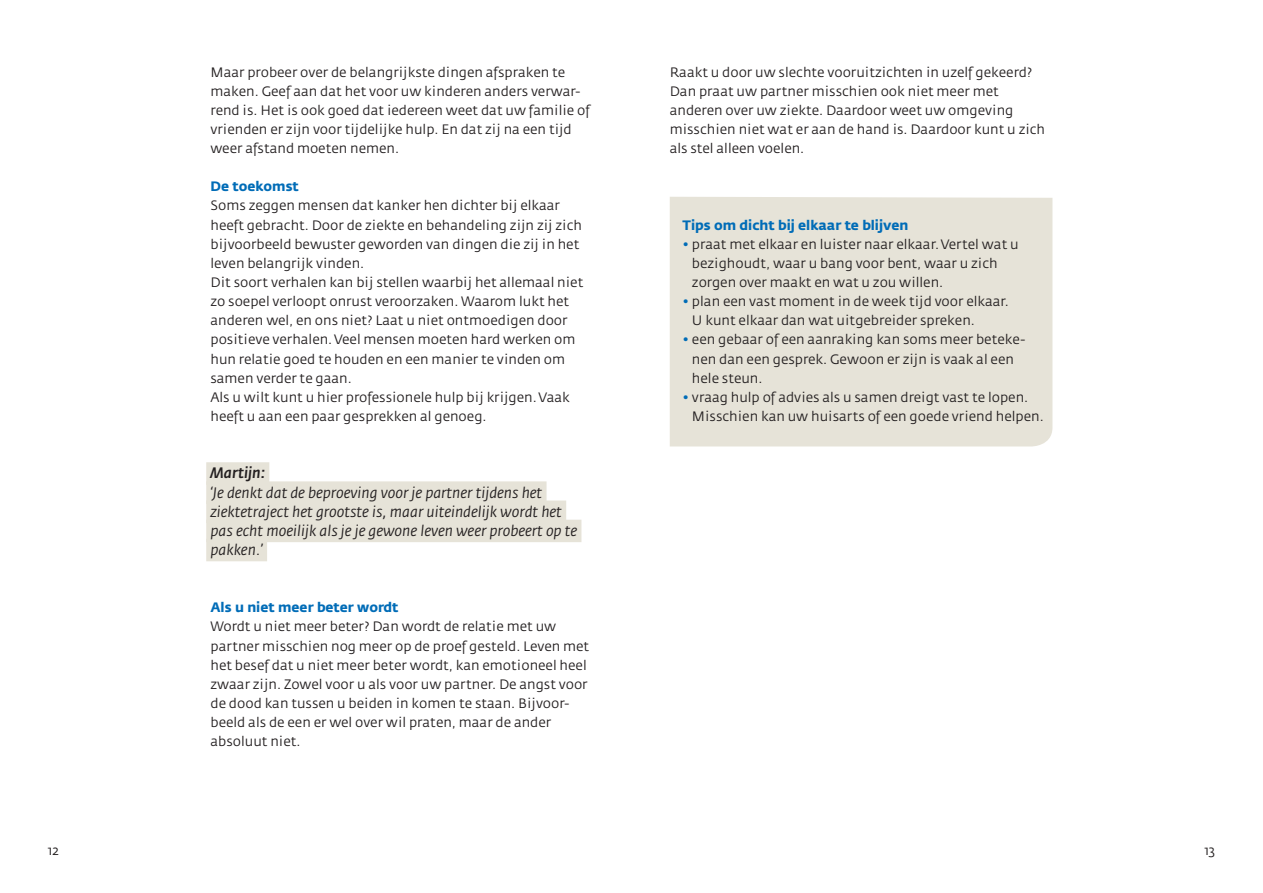
<style>
.page{position:relative;width:1263px;height:893px;background:#fff}
.page>*{position:absolute;margin:0;border:0;box-sizing:border-box;transform-origin:0 0}
.t1{font:italic 15px/19.2px "KWF Fedra Sans";color:#231f20}
.t2{font:italic 500 15px "KWF Fedra Sans";color:#231f20}
.t3{font:13.5px/19.2px "KWF Fedra Sans";color:#231f20}
.t4{font:700 13.5px "KWF Fedra Sans";color:#006cb7}
.s1{color:#006cb7}
</style>
<div class="page">
<div style="left:670px;top:197px;width:382px;height:249px;background:#e6e3d8"></div>
<div style="left:206px;top:462px;width:63px;height:23px;background:#e6e3d8"></div>
<div style="left:206px;top:481px;width:340px;height:23px;background:#e6e3d8"></div>
<div style="left:206px;top:500px;width:360px;height:23px;background:#e6e3d8"></div>
<div style="left:206px;top:520px;width:375px;height:22px;background:#e6e3d8"></div>
<div style="left:206px;top:539px;width:61px;height:22px;background:#e6e3d8"></div>
<p class="t3" style="left:210px;top:63px;width:381px">Maar probeer over de belangrijkste dingen afspraken te maken. Geef aan dat het voor uw kinderen anders verwar&shy;rend is. Het is ook goed dat iedereen weet dat uw familie of vrienden er zijn voor tijdelijke hulp. En dat zij na een tijd weer afstand moeten nemen.</p>
<p class="t4" style="left:210px;top:178px;width:90px">De toekomst</p>
<p class="t3" style="left:210px;top:197px;width:374px">Soms zeggen mensen dat kanker hen dichter bij elkaar heeft gebracht. Door de ziekte en behandeling zijn zij zich bijvoorbeeld bewuster geworden van dingen die zij in het leven belangrijk vinden.<br>Dit soort verhalen kan bij stellen waarbij het allemaal niet zo soepel verloopt onrust veroorzaken. Waarom lukt het anderen wel, en ons niet? Laat u niet ontmoedigen door positieve verhalen. Veel mensen moeten hard werken om hun relatie goed te houden en een manier te vinden om samen verder te gaan.<br>Als u wilt kunt u hier professionele hulp bij krijgen. Vaak heeft u aan een paar gesprekken al genoeg.</p>
<p class="t2" style="left:210px;top:465px;width:56px">Martijn:</p>
<p class="t1" style="left:210px;top:483px;width:368px">‘Je denkt dat de beproeving voor je partner tijdens het ziektetraject het grootste is, maar uiteindelijk wordt het pas echt moeilijk als je je gewone leven weer probeert op te pakken.’</p>
<p class="t4" style="left:210px;top:599px;width:190px">Als u niet meer beter wordt</p>
<p class="t3" style="left:210px;top:617px;width:380px">Wordt u niet meer beter? Dan wordt de relatie met uw partner misschien nog meer op de proef gesteld. Leven met het besef dat u niet meer beter wordt, kan emotioneel heel zwaar zijn. Zowel voor u als voor uw partner. De angst voor de dood kan tussen u beiden in komen te staan. Bijvoor&shy;beeld als de een er wel over wil praten, maar de ander absoluut niet.</p>
<p class="t3" style="left:670px;top:63px;width:377px">Raakt u door uw slechte vooruitzichten in uzelf gekeerd?<br>Dan praat uw partner misschien ook niet meer met anderen over uw ziekte. Daardoor weet uw omgeving misschien niet wat er aan de hand is. Daardoor kunt u zich als stel alleen voelen.</p>
<p class="t4" style="left:682px;top:217px;width:227px">Tips om dicht bij elkaar te blijven</p>
<p class="t3" style="left:692px;top:235px;width:328px;text-indent:-9px"><span class="s1">•</span> praat met elkaar en luister naar elkaar. Vertel wat u bezighoudt, waar u bang voor bent, waar u zich zorgen over maakt en wat u zou willen.</p>
<p class="t3" style="left:692px;top:292px;width:318px;text-indent:-9px"><span class="s1">•</span> plan een vast moment in de week tijd voor elkaar.<br>U kunt elkaar dan wat uitgebreider spreken.</p>
<p class="t3" style="left:692px;top:330px;width:335px;text-indent:-9px"><span class="s1">•</span> een gebaar of een aanraking kan soms meer beteke&shy;nen dan een gesprek. Gewoon er zijn is vaak al een hele steun.</p>
<p class="t3" style="left:692px;top:388px;width:353px;text-indent:-9px"><span class="s1">•</span> vraag hulp of advies als u samen dreigt vast te lopen.<br>Misschien kan uw huisarts of een goede vriend helpen.</p>
<p class="t3" style="left:48px;top:841px;width:12px">12</p>
<p class="t3" style="left:1204px;top:841px;width:12px">13</p>
</div>
